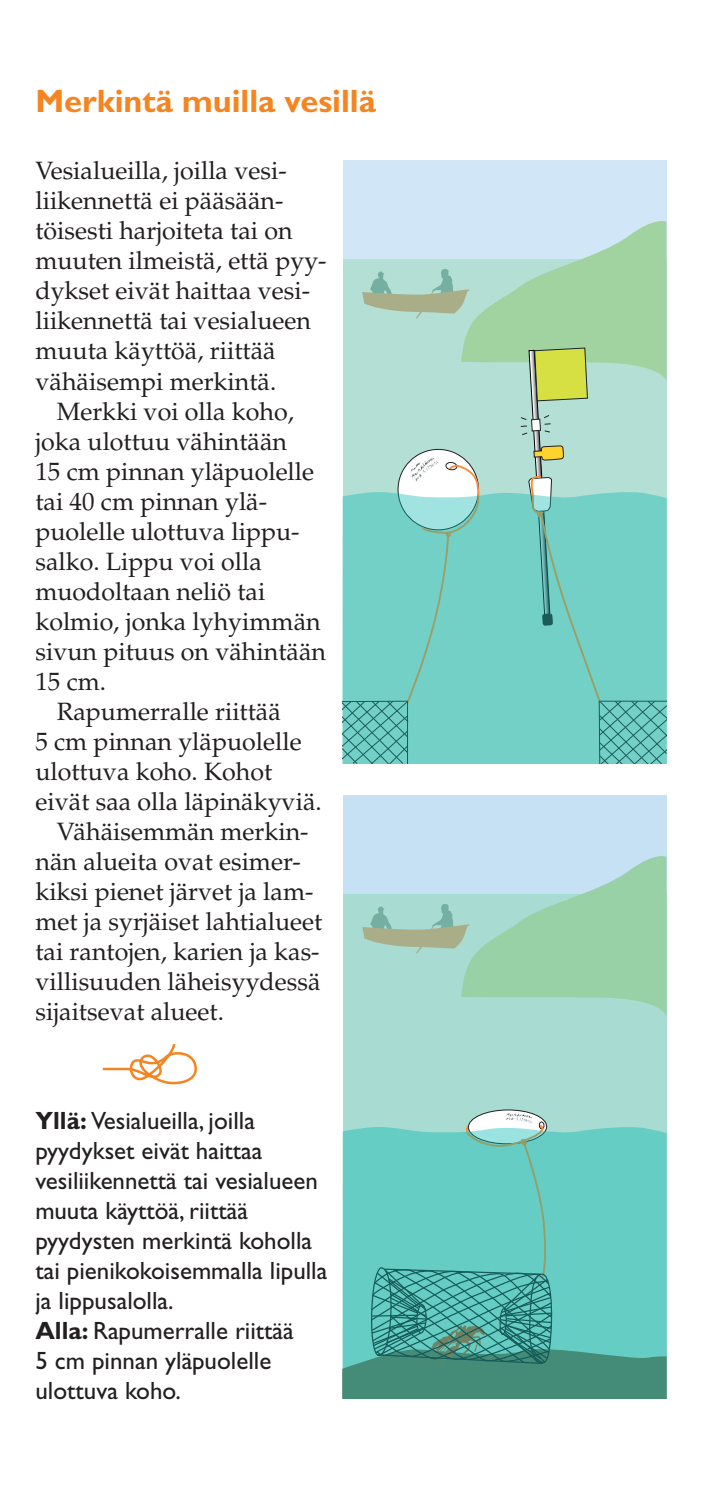
<style>
.page{position:relative;width:702px;height:1489px;background:#fff}
.page>*{position:absolute;margin:0;border:0;box-sizing:border-box;transform-origin:0 0}
.Otsikko_leipis{font:700 32.5px "Gill Sans Std";color:#f58520}
.Leipis{font:25px/30px "Palatino LT Std";color:#231f20}
.Kuvateksti{font:25px/30px "Gill Sans Std";color:#231f20}
.Leipis_eka_kpl{font:25px/30px "Palatino LT Std";color:#231f20}
.s1{font-weight:700}
</style>
<div class="page">
<div style="left:342px;top:160px;width:324px;height:484px;background:#d1e7f7"></div>
<svg style="left:342px;top:216px;width:324px;height:275px;background:#b6dbc7"></svg>
<svg style="left:342px;top:491px;width:324px;height:272px;background:#74cdc3"></svg>
<div style="left:343px;top:795px;width:323px;height:483px;background:#c6e1f4"></div>
<div style="left:343px;top:894px;width:323px;height:504px;background:#a8dbd1"></div>
<svg style="left:362px;top:856px;width:304px;height:159px"></svg>
<svg style="left:468px;top:1109px;width:78px;height:34px"></svg>
<img style="left:504px;top:1112px;width:20px;height:4px">
<svg style="left:343px;top:1125px;width:323px;height:273px;background:#5dbbb1"></svg>
<svg style="left:102px;top:1044px;width:95px;height:41px"></svg>
<p class="Otsikko_leipis" style="left:35px;top:82px;width:342px">Merkintä muilla vesillä</p>
<p class="Leipis_eka_kpl" style="left:35px;top:156px;width:292px">Vesialueilla, joilla vesi&shy;liikennettä ei pääsään&shy;töisesti harjoiteta tai on muuten ilmeistä, että pyy&shy;dykset eivät haittaa vesi&shy;liikennettä tai vesialueen muuta käyttöä, riittää vähäisempi merkintä.</p>
<p class="Leipis" style="left:35px;top:396px;width:292px;text-indent:21px">Merkki voi olla koho, joka ulottuu vähintään<br>15 cm pinnan yläpuolelle tai 40 cm pinnan ylä&shy;puolelle ulottuva lippu&shy;salko. Lippu voi olla muodoltaan neliö tai kolmio, jonka lyhyimmän sivun pituus on vähintään<br>15 cm.</p>
<p class="Leipis" style="left:35px;top:696px;width:288px;text-indent:21px">Rapumerralle riittää<br>5 cm pinnan yläpuolelle ulottuva koho. Kohot eivät saa olla läpinäkyviä.</p>
<p class="Leipis" style="left:35px;top:816px;width:288px;text-indent:21px">Vähäisemmän merkin&shy;nän alueita ovat esimer&shy;kiksi pienet järvet ja lam&shy;met ja syrjäiset lahtialueet tai rantojen, karien ja kas&shy;villisuuden läheisyydessä sijaitsevat alueet.</p>
<p class="Kuvateksti" style="left:35px;top:1105px;width:293px"><span class="s1">Yllä:</span> Vesialueilla, joilla pyydykset eivät haittaa vesiliikennettä tai vesialueen muuta käyttöä, riittää pyydysten merkintä koholla tai pienikokoisemmalla lipulla ja lippusalolla.</p>
<p class="Kuvateksti" style="left:35px;top:1315px;width:260px"><span class="s1">Alla:</span> Rapumerralle riittää<br>5 cm pinnan yläpuolelle ulottuva koho.</p>
</div>
